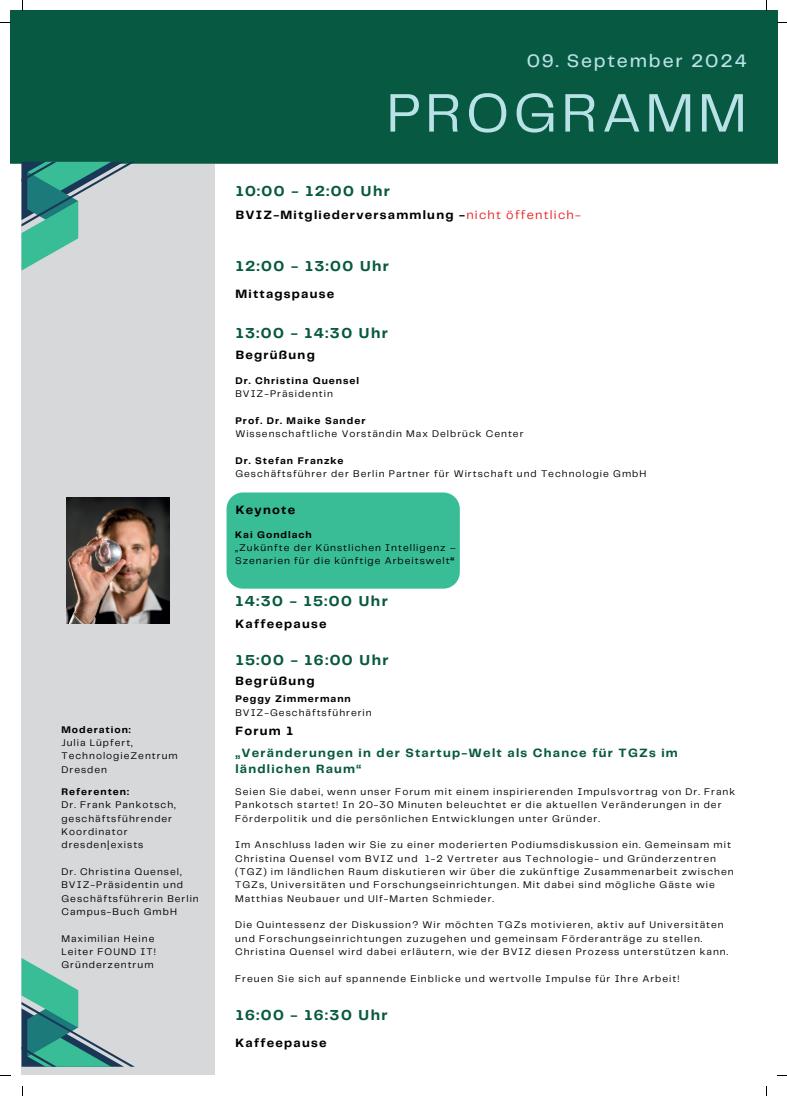
<style>
.page{position:relative;width:787px;height:1096px;background:#fff}
.page>*{position:absolute;margin:0;border:0;box-sizing:border-box;transform-origin:0 0}
.t1{font:56.25px "Telegraf";letter-spacing:.075em;color:#b8e2e7}
.t2{font:500 18.75px "Telegraf";letter-spacing:.1em;color:#b8e2e7}
.t3{font:700 15px "Telegraf";letter-spacing:.1em;color:#075941}
.t4{font:700 12.5px "Telegraf";letter-spacing:.1em;color:#000}
.t5{font:700 12.5px/16.9px "Telegraf";letter-spacing:.1em;color:#075941}
.t6{font:10px/13.4px "Telegraf";letter-spacing:.1em;color:#000}
.t7{font:700 10px "Telegraf";letter-spacing:.1em;color:#000}
.s1{font-weight:400;color:#eb2124}
.s2{font-weight:700}
</style>
<div class="page">
<div style="left:22px;top:164px;width:193px;height:910px;background:#d7d8d9"></div>
<div style="left:10px;top:10px;width:767px;height:154px;background:#075941"></div>
<img style="left:66px;top:497px;width:104px;height:126px">
<svg style="left:22px;top:162px;width:113px;height:108px"></svg>
<svg style="left:22px;top:958px;width:112px;height:108px"></svg>
<div style="left:227px;top:492px;width:233px;height:96px;background:#39bd97"></div>
<h2 class="t2" style="left:527px;top:48px;width:221px">09. September 2024</h2>
<h1 class="t1" style="left:387px;top:75px;width:361px">PROGRAMM</h1>
<h3 class="t3" style="left:236px;top:181px;width:156px">10:00 - 12:00 Uhr</h3>
<p class="t4" style="left:236px;top:206px;width:347px">BVIZ-Mitgliederversammlung -<span class="s1">nicht öffentlich-</span></p>
<h3 class="t3" style="left:236px;top:256px;width:155px">12:00 - 13:00 Uhr</h3>
<p class="t4" style="left:235px;top:285px;width:100px">Mittagspause</p>
<h3 class="t3" style="left:236px;top:322px;width:154px">13:00 - 14:30 Uhr</h3>
<p class="t4" style="left:236px;top:346px;width:81px">Begrüßung</p>
<p class="t7" style="left:235px;top:373px;width:125px">Dr. Christina Quensel</p>
<p class="t6" style="left:235px;top:387px;width:99px">BVIZ-Präsidentin</p>
<p class="t7" style="left:235px;top:413px;width:132px">Prof. Dr. Maike Sander</p>
<p class="t6" style="left:235px;top:427px;width:290px">Wissenschaftliche Vorständin Max Delbrück Center</p>
<p class="t7" style="left:235px;top:453px;width:110px">Dr. Stefan Franzke</p>
<p class="t6" style="left:235px;top:467px;width:412px">Geschäftsführer der Berlin Partner für Wirtschaft und Technologie GmbH</p>
<p class="t4" style="left:236px;top:501px;width:61px">Keynote</p>
<p class="t7" style="left:235px;top:527px;width:78px">Kai Gondlach</p>
<p class="t6" style="left:235px;top:540px;width:222px">„Zukünfte der Künstlichen Intelligenz –<br>Szenarien für die künftige Arbeitswelt<span class="s2">“</span></p>
<h3 class="t3" style="left:235px;top:590px;width:154px">14:30 - 15:00 Uhr</h3>
<p class="t4" style="left:235px;top:615px;width:93px">Kaffeepause</p>
<h3 class="t3" style="left:236px;top:649px;width:154px">15:00 - 16:00 Uhr</h3>
<p class="t4" style="left:235px;top:672px;width:81px">Begrüßung</p>
<p class="t7" style="left:235px;top:692px;width:117px">Peggy Zimmermann</p>
<p class="t6" style="left:235px;top:705px;width:138px">BVIZ-Geschäftsführerin</p>
<p class="t7" style="left:61px;top:722px;width:71px">Moderation:</p>
<p class="t4" style="left:235px;top:722px;width:59px">Forum 1</p>
<p class="t6" style="left:61px;top:735px;width:118px">Julia Lüpfert,<br>TechnologieZentrum<br>Dresden</p>
<p class="t5" style="left:235px;top:744px;width:444px">„Veränderungen in der Startup-Welt als Chance für TGZs im ländlichen Raum“</p>
<p class="t7" style="left:61px;top:784px;width:69px">Referenten:</p>
<p class="t6" style="left:61px;top:797px;width:116px">Dr. Frank Pankotsch, geschäftsführender<br>Koordinator dresden|exists</p>
<p class="t6" style="left:61px;top:864px;width:139px">Dr. Christina Quensel,<br>BVIZ-Präsidentin und<br>Geschäftsführerin Berlin<br>Campus-Buch GmbH</p>
<p class="t6" style="left:61px;top:931px;width:96px">Maximilian Heine<br>Leiter FOUND IT!<br>Gründerzentrum</p>
<p class="t6" style="left:235px;top:784px;width:501px">Seien Sie dabei, wenn unser Forum mit einem inspirierenden Impulsvortrag von Dr. Frank<br>Pankotsch startet! In 20-30 Minuten beleuchtet er die aktuellen Veränderungen in der<br>Förderpolitik und die persönlichen Entwicklungen unter Gründer.</p>
<p class="t6" style="left:235px;top:837px;width:500px">Im Anschluss laden wir Sie zu einer moderierten Podiumsdiskussion ein. Gemeinsam mit Christina Quensel vom BVIZ und 1-2 Vertreter aus Technologie- und Gründerzentren (TGZ) im ländlichen Raum diskutieren wir über die zukünftige Zusammenarbeit zwischen TGZs, Universitäten und Forschungseinrichtungen. Mit dabei sind mögliche Gäste wie Matthias Neubauer und Ulf-Marten Schmieder.</p>
<p class="t6" style="left:235px;top:917px;width:495px">Die Quintessenz der Diskussion? Wir möchten TGZs motivieren, aktiv auf Universitäten und Forschungseinrichtungen zuzugehen und gemeinsam Förderanträge zu stellen.<br>Christina Quensel wird dabei erläutern, wie der BVIZ diesen Prozess unterstützen kann.</p>
<p class="t6" style="left:235px;top:971px;width:446px">Freuen Sie sich auf spannende Einblicke und wertvolle Impulse für Ihre Arbeit!</p>
<h3 class="t3" style="left:236px;top:1005px;width:154px">16:00 - 16:30 Uhr</h3>
<p class="t4" style="left:235px;top:1033px;width:93px">Kaffeepause</p>
</div>
